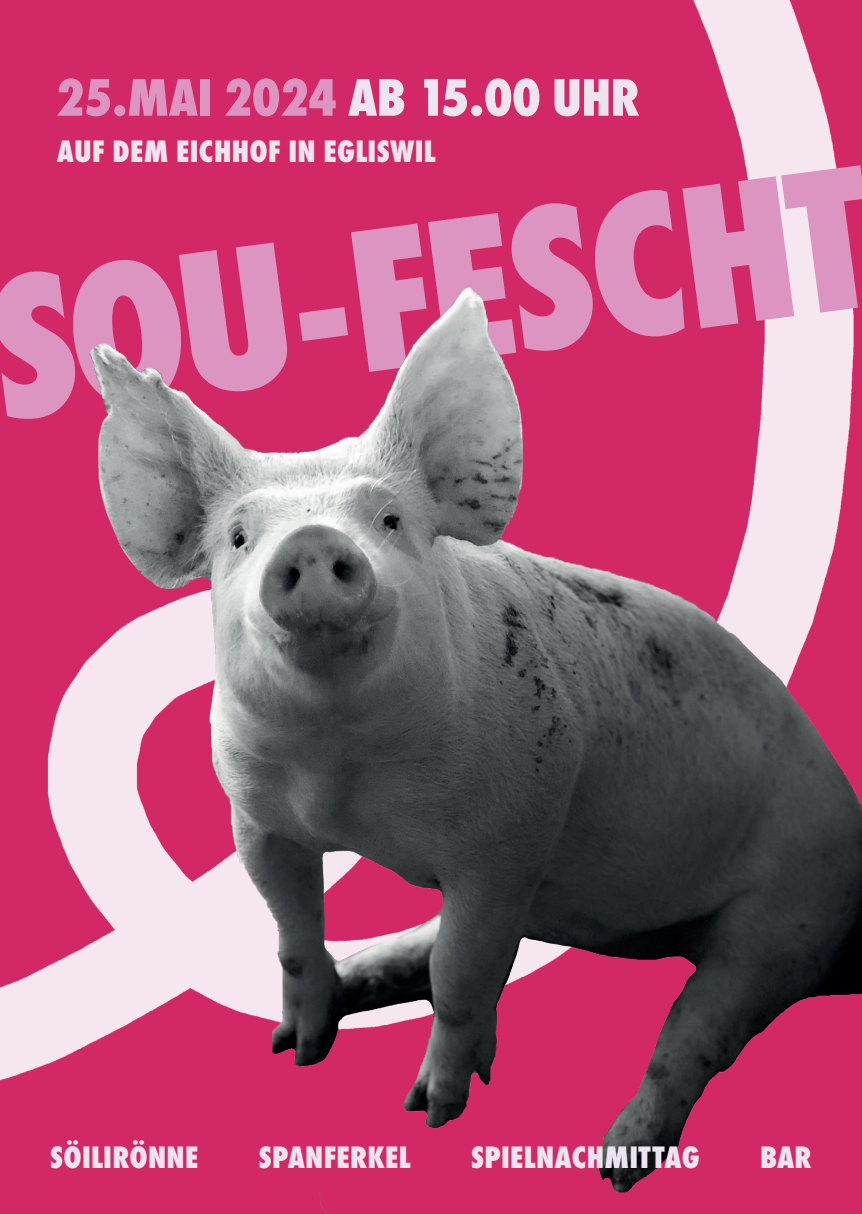
<style>
.page{position:relative;width:862px;height:1214px;background:#fff}
.page>*{position:absolute;margin:0;border:0;box-sizing:border-box;transform-origin:0 0}
.t1{font:800 211.2px "Futura PT Cond";color:#dc94c0}
.t2{font:800 55px "Futura PT Cond";letter-spacing:-.02em;color:#dc94c0}
.t3{font:800 32.2px "Futura PT Cond";letter-spacing:.01em;color:#eee4f0}
.s1{color:#eee4f0}
</style>
<div class="page">
<img style="left:0;top:0;width:862px;height:1208px">
<img style="left:0;top:25px;width:861px;height:1188px">
<h2 class="t2" style="left:55px;top:65px;width:586px">25.MAI 2024 <span class="s1">AB 15.00 UHR</span></h2>
<p class="t3" style="left:57px;top:132px;width:380px">AUF DEM EICHHOF IN EGLISWIL</p>
<h1 class="t1" style="left:-23px;top:223px;width:887px;rotate:-7deg">SOU-FESCHT</h1>
<p class="t3" style="left:50px;top:1137px;width:150px">SÖILIRÖNNE</p>
<p class="t3" style="left:259px;top:1137px;width:153px">SPANFERKEL</p>
<p class="t3" style="left:471px;top:1137px;width:230px">SPIELNACHMITTAG</p>
<p class="t3" style="left:760px;top:1137px;width:53px">BAR</p>
</div>
